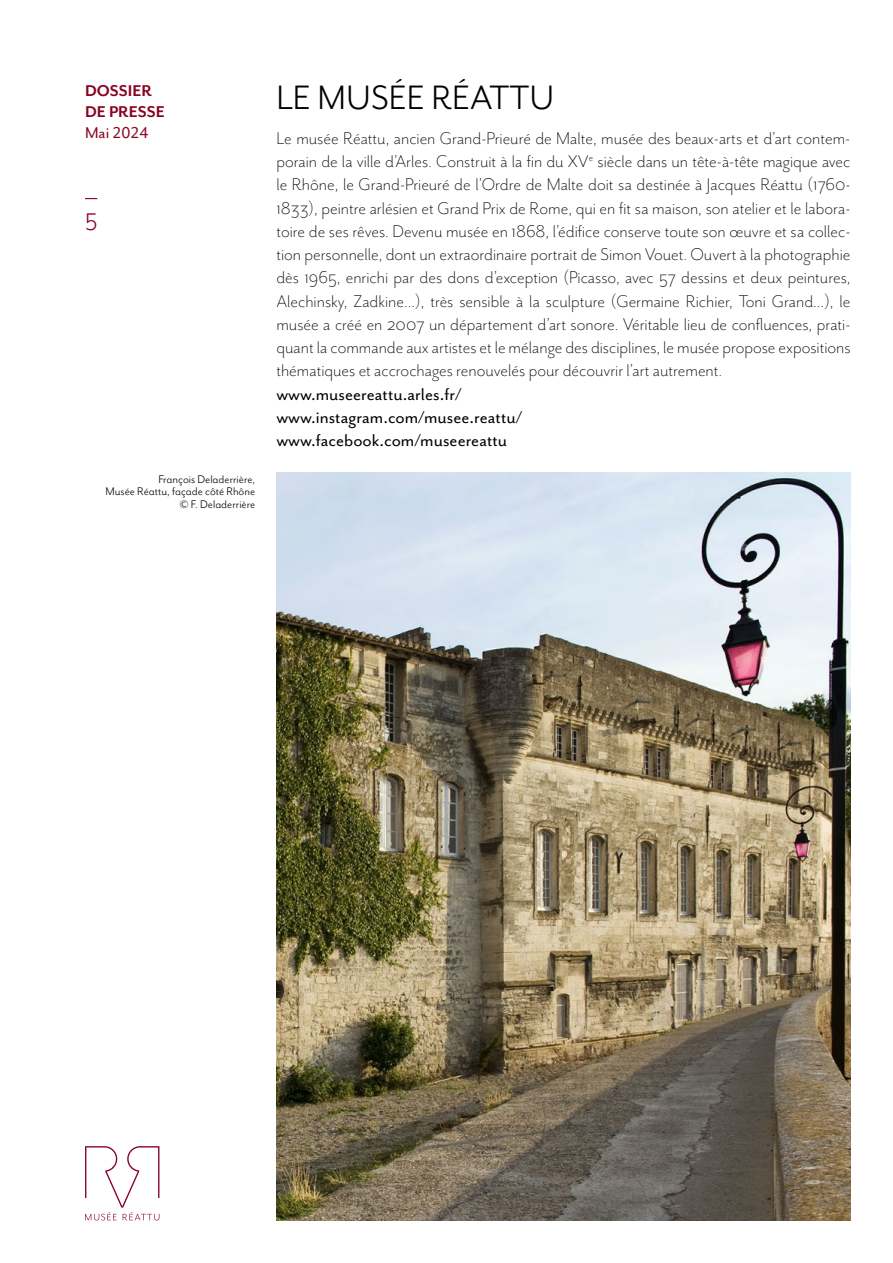
<style>
.page{position:relative;width:893px;height:1263px;background:#fff}
.page>*{position:absolute;margin:0;border:0;box-sizing:border-box;transform-origin:0 0}
.t1{font:39px "Mr Eaves San OT";color:#000}
.t2{font:27px "Mr Eaves San OT";color:#880424}
.t3{font:300 19.5px/23.2px "Mr Eaves San OT";color:#000;text-align:justify}
.t4{font:19.5px/23.2px "Mr Eaves San OT";color:#000}
.t5{font:700 18px/21px "Mr Eaves San OT";color:#880424}
.t6{font:18px "Mr Eaves San OT";color:#880424}
.t7{font:12.75px/12.8px "Mr Eaves San OT";color:#000;text-align:right}
</style>
<div class="page">
<svg style="left:85px;top:198px;width:12px;height:1px"></svg>
<svg style="left:85px;top:1146px;width:74px;height:74px"></svg>
<img style="left:276px;top:472px;width:574px;height:748px">
<p class="t5" style="left:85px;top:80px;width:81px">DOSSIER<br>DE PRESSE</p>
<p class="t6" style="left:85px;top:123px;width:65px">Mai 2024</p>
<h2 class="t2" style="left:85px;top:202px;width:14px">5</h2>
<p class="t7" style="left:105px;top:473px;width:151px">François Deladerrière,<br>Musée Réattu, façade côté Rhône © F. Deladerrière</p>
<h1 class="t1" style="left:276px;top:77px;width:196px">Le musée Réatt</h1>
<h1 class="t1" style="left:529px;top:77px;width:26px">u</h1>
<p class="t3" style="left:276px;top:127px;width:576px">Le musée Réattu, ancien Grand-Prieuré de Malte, musée des beaux-arts et d’art contem&shy;porain de la ville d’Arles. Construit à la fin du XV<sup>e</sup> siècle dans un tête-à-tête magique avec le Rhône, le Grand-Prieuré de l’Ordre de Malte doit sa destinée à Jacques Réattu (1760- 1833), peintre arlésien et Grand Prix de Rome, qui en fit sa maison, son atelier et le labora&shy;toire de ses rêves. Devenu musée en 1868, l’édifice conserve toute son œuvre et sa collec&shy;tion personnelle, dont un extraordinaire portrait de Simon Vouet. Ouvert à la photographie dès 1965, enrichi par des dons d’exception (Picasso, avec 57 dessins et deux peintures, Alechinsky, Zadkine…), très sensible à la sculpture (Germaine Richier, Toni Grand…), le musée a créé en 2007 un département d’art sonore. Véritable lieu de confluences, prati&shy;quant la commande aux artistes et le mélange des disciplines, le musée propose expositions thématiques et accrochages renouvelés pour découvrir l’art autrement.</p>
<p class="t4" style="left:276px;top:382px;width:247px">www.museereattu.arles.fr/ www.instagram.com/musee.reattu/ www.facebook.com/museereattu</p>
</div>
